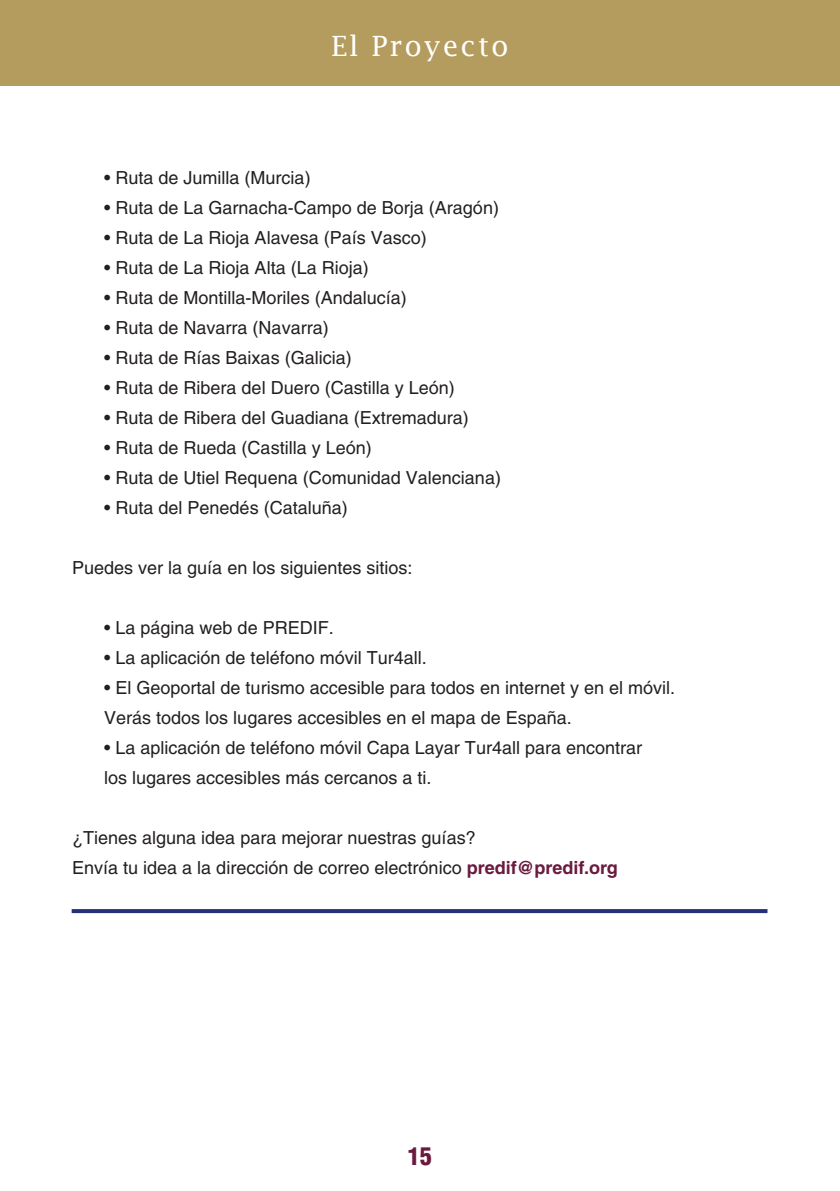
<style>
.page{position:relative;width:840px;height:1191px;background:#fff}
.page>*{position:absolute;margin:0;border:0;box-sizing:border-box;transform-origin:0 0}
.t1{font:28px "Lucida Fax";letter-spacing:.07em;color:#fff}
.t2{font:900 condensed 24px "Helvetica";color:#6a1a3f}
.t3{font:18px/30px "Helvetica";color:#231f20}
.s1{font-family:"Helvetica CE";font-weight:700;color:#6a1a3f}
</style>
<div class="page">
<div style="left:0;top:0;width:839px;height:85px;background:#b49c5f"></div>
<svg style="left:72px;top:909px;width:695px;height:4px;background:#2b337d"></svg>
<h1 class="t1" style="left:331px;top:29px;width:179px">El Proyecto</h1>
<p class="t3" style="left:104px;top:163px;width:208px">• Ruta de Jumilla (Murcia)</p>
<p class="t3" style="left:104px;top:193px;width:396px">• Ruta de La Garnacha-Campo de Borja (Aragón)</p>
<p class="t3" style="left:104px;top:223px;width:324px">• Ruta de La Rioja Alavesa (País Vasco)</p>
<p class="t3" style="left:104px;top:253px;width:266px">• Ruta de La Rioja Alta (La Rioja)</p>
<p class="t3" style="left:104px;top:283px;width:304px">• Ruta de Montilla-Moriles (Andalucía)</p>
<p class="t3" style="left:104px;top:313px;width:226px">• Ruta de Navarra (Navarra)</p>
<p class="t3" style="left:104px;top:343px;width:249px">• Ruta de Rías Baixas (Galicia)</p>
<p class="t3" style="left:104px;top:373px;width:352px">• Ruta de Ribera del Duero (Castilla y León)</p>
<p class="t3" style="left:104px;top:403px;width:366px">• Ruta de Ribera del Guadiana (Extremadura)</p>
<p class="t3" style="left:104px;top:433px;width:269px">• Ruta de Rueda (Castilla y León)</p>
<p class="t3" style="left:104px;top:463px;width:398px">• Ruta de Utiel Requena (Comunidad Valenciana)</p>
<p class="t3" style="left:104px;top:493px;width:245px">• Ruta del Penedés (Cataluña)</p>
<p class="t3" style="left:72px;top:553px;width:342px">Puedes ver la guía en los siguientes sitios:</p>
<p class="t3" style="left:104px;top:613px;width:231px">• La página web de PREDIF.</p>
<p class="t3" style="left:104px;top:643px;width:324px">• La aplicación de teléfono móvil Tur4all.</p>
<p class="t3" style="left:104px;top:673px;width:572px">• El Geoportal de turismo accesible para todos en internet y en el móvil.<br>Verás todos los lugares accesibles en el mapa de España.</p>
<p class="t3" style="left:104px;top:733px;width:539px">• La aplicación de teléfono móvil Capa Layar Tur4all para encontrar los lugares accesibles más cercanos a ti.</p>
<p class="t3" style="left:72px;top:823px;width:547px">¿Tienes alguna idea para mejorar nuestras guías?<br>Envía tu idea a la dirección de correo electrónico <span class="s1">predif@predif.org</span></p>
<h2 class="t2" style="left:408px;top:1140px;width:25px">15</h2>
</div>
